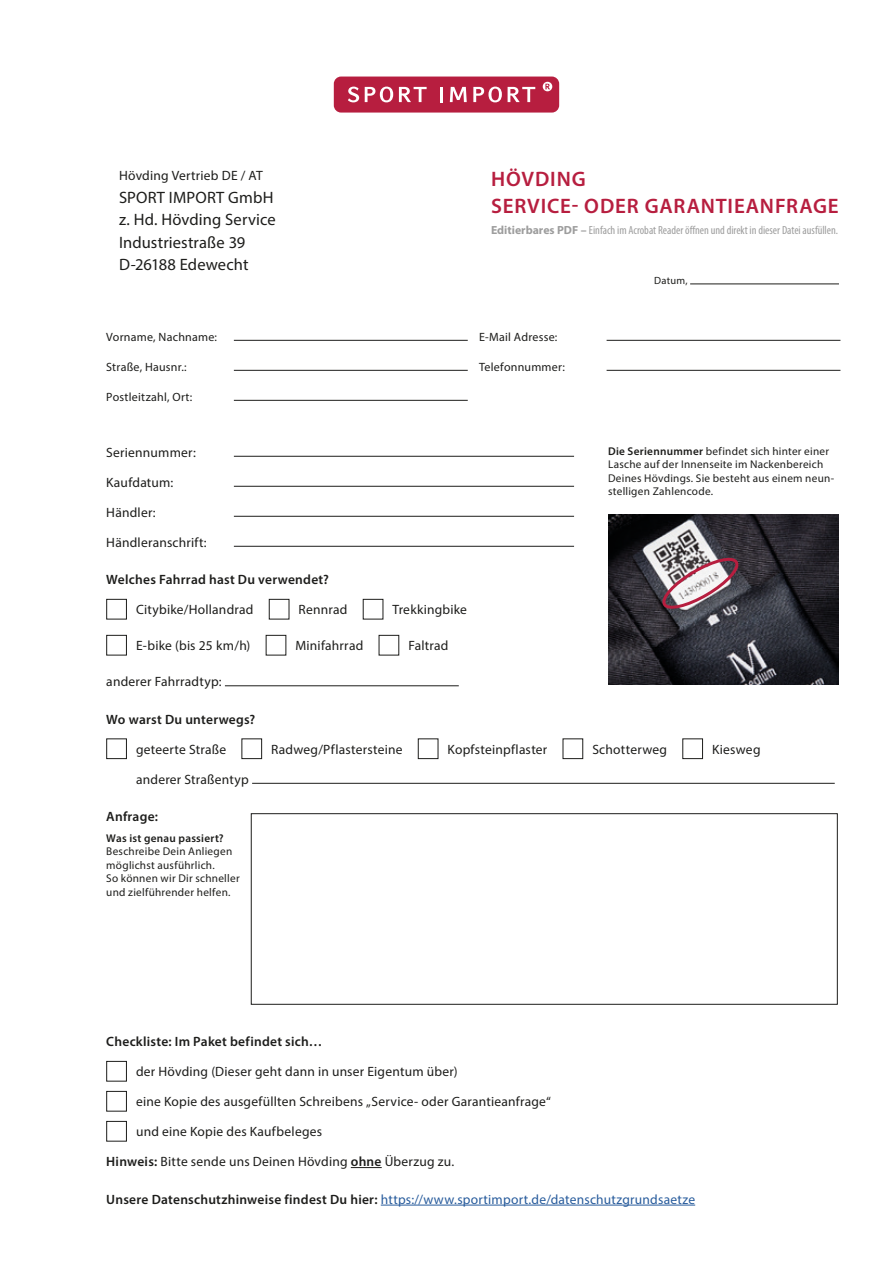
<style>
.page{position:relative;width:893px;height:1263px;background:#fff}
.page>*{position:absolute;margin:0;border:0;box-sizing:border-box;transform-origin:0 0}
.t1{font:600 21px/27px "Myriad Pro";letter-spacing:.04em;color:#b71e3f}
.t2{font:16.5px "Myriad Pro";letter-spacing:.01em;color:#1d1d1b}
.Copy{font:13.5px "Myriad Pro";letter-spacing:.02em;color:#1d1d1b}
.Copy-2{font:600 13.5px "Myriad Pro";letter-spacing:.02em;color:#1d1d1b}
.Copy-3{font:13.5px "Myriad Pro";letter-spacing:.015em;color:#275b9c}
.Copy-4{font:12px "Myriad Pro";letter-spacing:.02em;color:#1d1d1b}
.AF_Seitenbeschriftun{font:condensed 11.7px "Myriad Pro";color:#9d9d9d}
.Copy-5{font:11.25px/13.5px "Myriad Pro";letter-spacing:.025em;color:#1d1d1b}
.Kleingedrucktes{font:10.5px "Myriad Pro";letter-spacing:.02em;color:#1d1d1b}
.s1{font-weight:700;font-stretch:normal}
.s2{font-weight:600}
.s3{font-weight:600;color:#1d1d1b}
</style>
<div class="page">
<hr style="left:351px;top:1167px;width:31px;height:1px;background:#1d1d1b">
<hr style="left:381px;top:1205px;width:314px;height:1px;background:#275b9c">
<hr style="left:234px;top:456px;width:340px;height:1px;background:#1d1d1b">
<hr style="left:234px;top:486px;width:340px;height:1px;background:#1d1d1b">
<hr style="left:234px;top:516px;width:340px;height:1px;background:#1d1d1b">
<hr style="left:234px;top:546px;width:340px;height:1px;background:#1d1d1b">
<div style="left:106px;top:599px;width:21px;height:20px;border:1px solid #1d1d1b"></div>
<div style="left:269px;top:599px;width:20px;height:20px;border:1px solid #1d1d1b"></div>
<div style="left:363px;top:599px;width:20px;height:20px;border:1px solid #1d1d1b"></div>
<div style="left:106px;top:635px;width:21px;height:20px;border:1px solid #1d1d1b"></div>
<div style="left:266px;top:635px;width:20px;height:20px;border:1px solid #1d1d1b"></div>
<div style="left:379px;top:635px;width:20px;height:20px;border:1px solid #1d1d1b"></div>
<hr style="left:225px;top:685px;width:234px;height:1px;background:#1d1d1b">
<div style="left:106px;top:738px;width:21px;height:21px;border:1px solid #1d1d1b"></div>
<div style="left:241px;top:738px;width:21px;height:21px;border:1px solid #1d1d1b"></div>
<div style="left:418px;top:738px;width:20px;height:21px;border:1px solid #1d1d1b"></div>
<div style="left:563px;top:738px;width:20px;height:21px;border:1px solid #1d1d1b"></div>
<div style="left:682px;top:738px;width:21px;height:21px;border:1px solid #1d1d1b"></div>
<hr style="left:252px;top:783px;width:583px;height:1px;background:#1d1d1b">
<div style="left:251px;top:813px;width:587px;height:192px;border:1px solid #1d1d1b"></div>
<div style="left:106px;top:1061px;width:21px;height:20px;border:1px solid #1d1d1b"></div>
<div style="left:106px;top:1091px;width:21px;height:20px;border:1px solid #1d1d1b"></div>
<div style="left:106px;top:1121px;width:21px;height:20px;border:1px solid #1d1d1b"></div>
<hr style="left:690px;top:284px;width:149px;height:1px;background:#1d1d1b">
<div style="left:334px;top:77px;width:225px;height:36px;background:#b71e3f;border-radius:7px"></div>
<svg style="left:508px;top:87px;width:27px;height:15px"></svg>
<svg style="left:348px;top:87px;width:11px;height:15px"></svg>
<svg style="left:365px;top:87px;width:28px;height:15px"></svg>
<svg style="left:450px;top:87px;width:17px;height:15px"></svg>
<svg style="left:473px;top:87px;width:29px;height:15px"></svg>
<hr style="left:440px;top:87px;width:3px;height:15px;background:#fff">
<svg style="left:399px;top:87px;width:28px;height:15px"></svg>
<svg style="left:543px;top:82px;width:9px;height:9px"></svg>
<hr style="left:234px;top:340px;width:234px;height:1px;background:#1d1d1b">
<hr style="left:234px;top:370px;width:234px;height:1px;background:#1d1d1b">
<hr style="left:234px;top:400px;width:234px;height:1px;background:#1d1d1b">
<hr style="left:607px;top:340px;width:233px;height:1px;background:#1d1d1b">
<hr style="left:607px;top:370px;width:233px;height:1px;background:#1d1d1b">
<img style="left:608px;top:514px;width:230px;height:171px">
<svg style="left:661px;top:552px;width:79px;height:63px"></svg>
<p class="Copy" style="left:119px;top:167px;width:145px">Hövding Vertrieb DE / AT</p>
<h2 class="t2" style="left:119px;top:187px;width:156px">SPORT IMPORT GmbH</h2>
<h2 class="t2" style="left:119px;top:210px;width:158px">z. Hd. Hövding Service</h2>
<h2 class="t2" style="left:119px;top:232px;width:128px">Industriestraße 39</h2>
<h2 class="t2" style="left:119px;top:255px;width:131px">D-26188 Edewecht</h2>
<p class="Copy-4" style="left:106px;top:329px;width:112px">Vorname, Nachname:</p>
<p class="Copy-4" style="left:106px;top:359px;width:82px">Straße, Hausnr.:</p>
<p class="Copy-4" style="left:106px;top:389px;width:88px">Postleitzahl, Ort:</p>
<h2 class="t1" style="left:491px;top:165px;width:349px">HÖVDING<br>SERVICE- ODER GARANTIEANFRAGE</h2>
<p class="AF_Seitenbeschriftun" style="left:491px;top:223px;width:349px"><span class="s1">Editierbares PDF –</span> Einfach im Acrobat Reader öffnen und direkt in dieser Datei ausfüllen.</p>
<p class="Copy-4" style="left:479px;top:329px;width:80px">E-Mail Adresse:</p>
<p class="Copy-4" style="left:479px;top:359px;width:87px">Telefonnummer:</p>
<p class="Kleingedrucktes" style="left:654px;top:274px;width:35px">Datum,</p>
<p class="Copy-5" style="left:608px;top:444px;width:228px"><span class="s2">Die Seriennummer</span> befindet sich hinter einer Lasche auf der Innenseite im Nackenbereich Deines Hövdings. Sie besteht aus einem neun&shy;stelligen Zahlencode.</p>
<p class="Copy" style="left:106px;top:444px;width:91px">Seriennummer:</p>
<p class="Copy" style="left:106px;top:474px;width:69px">Kaufdatum:</p>
<p class="Copy" style="left:106px;top:504px;width:51px">Händler:</p>
<p class="Copy" style="left:106px;top:534px;width:102px">Händleranschrift:</p>
<p class="Copy-2" style="left:106px;top:571px;width:224px">Welches Fahrrad hast Du verwendet?</p>
<p class="Copy" style="left:136px;top:601px;width:119px">Citybike/Hollandrad</p>
<p class="Copy" style="left:299px;top:601px;width:50px">Rennrad</p>
<p class="Copy" style="left:393px;top:601px;width:76px">Trekkingbike</p>
<p class="Copy" style="left:136px;top:637px;width:116px">E-bike (bis 25 km/h)</p>
<p class="Copy" style="left:295px;top:637px;width:69px">Minifahrrad</p>
<p class="Copy" style="left:408px;top:637px;width:42px">Faltrad</p>
<p class="Copy" style="left:106px;top:673px;width:117px">anderer Fahrradtyp:</p>
<p class="Copy-2" style="left:106px;top:710px;width:151px">Wo warst Du unterwegs?</p>
<p class="Copy" style="left:136px;top:741px;width:92px">geteerte Straße</p>
<p class="Copy" style="left:271px;top:741px;width:133px">Radweg/Pflastersteine</p>
<p class="Copy" style="left:448px;top:741px;width:101px">Kopfsteinpflaster</p>
<p class="Copy" style="left:592px;top:741px;width:76px">Schotterweg</p>
<p class="Copy" style="left:712px;top:741px;width:50px">Kiesweg</p>
<p class="Copy" style="left:136px;top:771px;width:114px">anderer Straßentyp</p>
<p class="Copy-2" style="left:106px;top:808px;width:53px">Anfrage:</p>
<p class="Copy-5" style="left:106px;top:831px;width:135px"><span class="s2">Was ist genau passiert?<br></span>Beschreibe Dein Anliegen möglichst ausführlich.<br>So können wir Dir schneller und zielführender helfen.</p>
<p class="Copy-2" style="left:106px;top:1033px;width:218px">Checkliste: Im Paket befindet sich…</p>
<p class="Copy" style="left:136px;top:1063px;width:323px">der Hövding (Dieser geht dann in unser Eigentum über)</p>
<p class="Copy" style="left:136px;top:1093px;width:416px">eine Kopie des ausgefüllten Schreibens „Service- oder Garantieanfrage“</p>
<p class="Copy" style="left:136px;top:1123px;width:188px">und eine Kopie des Kaufbeleges</p>
<p class="Copy" style="left:106px;top:1153px;width:350px"><span class="s2">Hinweis:</span> Bitte sende uns Deinen Hövding <span class="s2">ohne</span> Überzug zu.</p>
<p class="Copy-3" style="left:106px;top:1191px;width:590px"><span class="s3">Unsere Datenschutzhinweise findest Du hier:</span> https://www.sportimport.de/datenschutzgrundsaetze</p>
</div>
